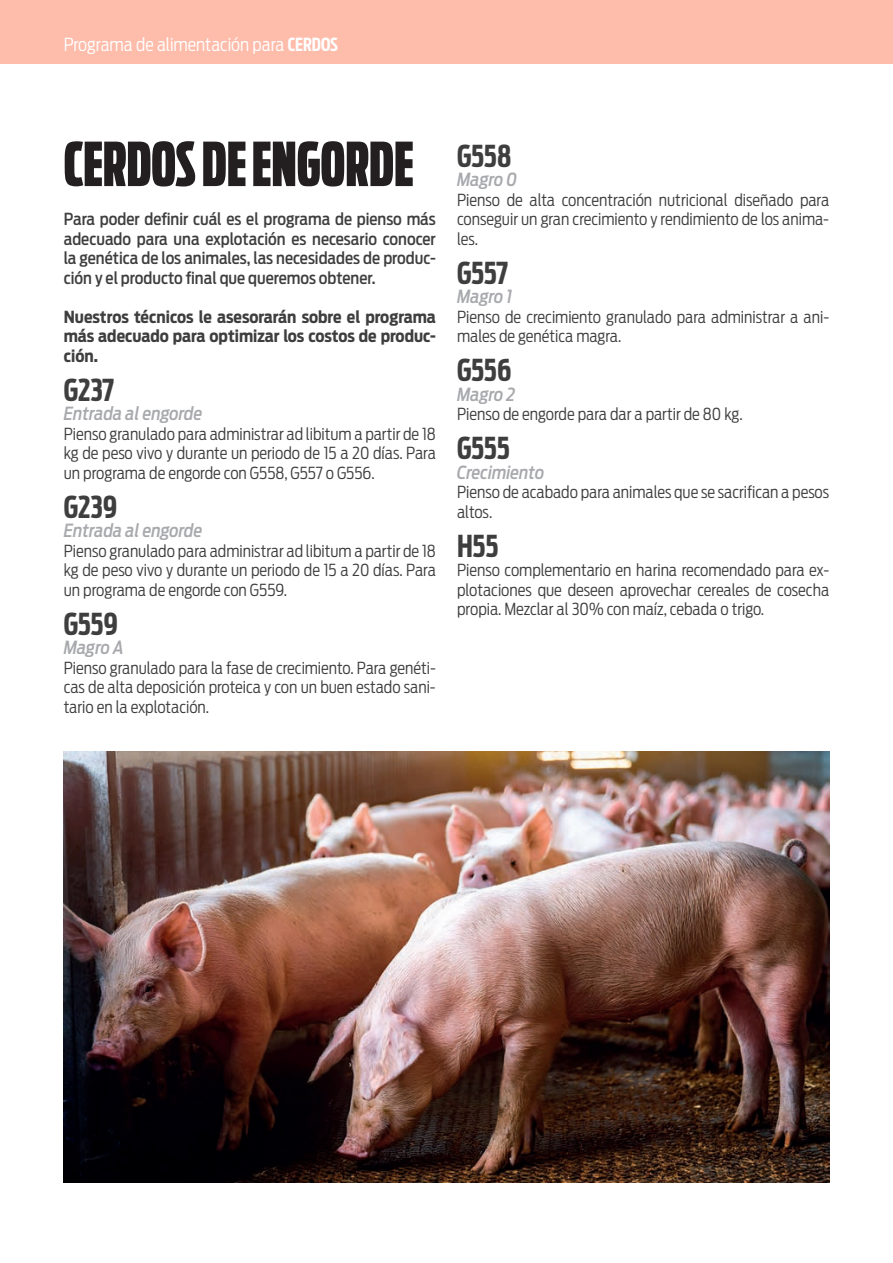
<style>
.page{position:relative;width:893px;height:1263px;background:#fff}
.page>*{position:absolute;margin:0;border:0;box-sizing:border-box;transform-origin:0 0}
.t1{font:900 60px "Ford Antenna Comp";color:#231f20}
.t2{font:700 30px "Ford Antenna Extra Cond";color:#3e3e3f}
.t3{font:italic 500 18px "Ford Antenna Cond";color:#a8a9ad}
.t4{font:300 18px "Antenna Cond";color:#fff}
.t5{font:300 16.5px/19.5px "Ford Antenna Cond";color:#3e3e3f;text-align:justify}
.t6{font:500 16.5px/19.5px "Ford Antenna Cond";color:#3e3e3f;text-align:justify}
.t7{font:700 16.5px/19.5px "Ford Antenna Cond";color:#3e3e3f;text-align:justify}
.s1{font-family:"Antenna Extra Cond";font-weight:700}
</style>
<div class="page">
<div style="left:0;top:0;width:893px;height:64px;background:#febcab"></div>
<img style="left:64px;top:752px;width:765px;height:430px">
<p class="t4" style="left:64px;top:34px;width:276px">Programa de alimentación para <span class="s1">CERDOS</span></p>
<h1 class="t1" style="left:64px;top:111px;width:351px">CERDOS DE ENGORDE</h1>
<p class="t6" style="left:64px;top:207px;width:374px">Para poder definir cuál es el programa de pienso más adecuado para una explotación es necesario conocer la genética de los animales, las necesidades de produc&shy;ción y el producto final que queremos obtener.</p>
<p class="t7" style="left:64px;top:305px;width:374px">Nuestros técnicos le asesorarán sobre el programa más adecuado para optimizar los costos de produc&shy;ción.</p>
<h2 class="t2" style="left:64px;top:363px;width:52px">G237</h2>
<p class="t3" style="left:64px;top:398px;width:140px">Entrada al engorde</p>
<p class="t5" style="left:64px;top:422px;width:374px">Pienso granulado para administrar ad libitum a partir de 18 kg de peso vivo y durante un periodo de 15 a 20 días. Para un programa de engorde con G558, G557 o G556.</p>
<h2 class="t2" style="left:64px;top:480px;width:55px">G239</h2>
<p class="t3" style="left:64px;top:515px;width:140px">Entrada al engorde</p>
<p class="t5" style="left:64px;top:539px;width:374px">Pienso granulado para administrar ad libitum a partir de 18 kg de peso vivo y durante un periodo de 15 a 20 días. Para un programa de engorde con G559.</p>
<h2 class="t2" style="left:64px;top:597px;width:55px">G559</h2>
<p class="t3" style="left:64px;top:632px;width:62px">Magro A</p>
<p class="t5" style="left:64px;top:656px;width:374px">Pienso granulado para la fase de crecimiento. Para genéti&shy;cas de alta deposición proteica y con un buen estado sani&shy;tario en la explotación.</p>
<h2 class="t2" style="left:457px;top:129px;width:56px">G558</h2>
<p class="t3" style="left:457px;top:164px;width:62px">Magro 0</p>
<p class="t5" style="left:457px;top:188px;width:374px">Pienso de alta concentración nutricional diseñado para conseguir un gran crecimiento y rendimiento de los anima&shy;les.</p>
<h2 class="t2" style="left:457px;top:246px;width:52px">G557</h2>
<p class="t3" style="left:457px;top:281px;width:57px">Magro 1</p>
<p class="t5" style="left:457px;top:305px;width:374px">Pienso de crecimiento granulado para administrar a ani&shy;males de genética magra.</p>
<h2 class="t2" style="left:457px;top:344px;width:56px">G556</h2>
<p class="t3" style="left:457px;top:378px;width:60px">Magro 2</p>
<p class="t5" style="left:457px;top:402px;width:287px">Pienso de engorde para dar a partir de 80 kg.</p>
<h2 class="t2" style="left:457px;top:422px;width:54px">G555</h2>
<p class="t3" style="left:457px;top:456px;width:89px">Crecimiento</p>
<p class="t5" style="left:457px;top:480px;width:374px">Pienso de acabado para animales que se sacrifican a pesos altos.</p>
<h2 class="t2" style="left:457px;top:519px;width:43px">H55</h2>
<p class="t5" style="left:457px;top:558px;width:374px">Pienso complementario en harina recomendado para ex&shy;plotaciones que deseen aprovechar cereales de cosecha propia. Mezclar al 30% con maíz, cebada o trigo.</p>
</div>
